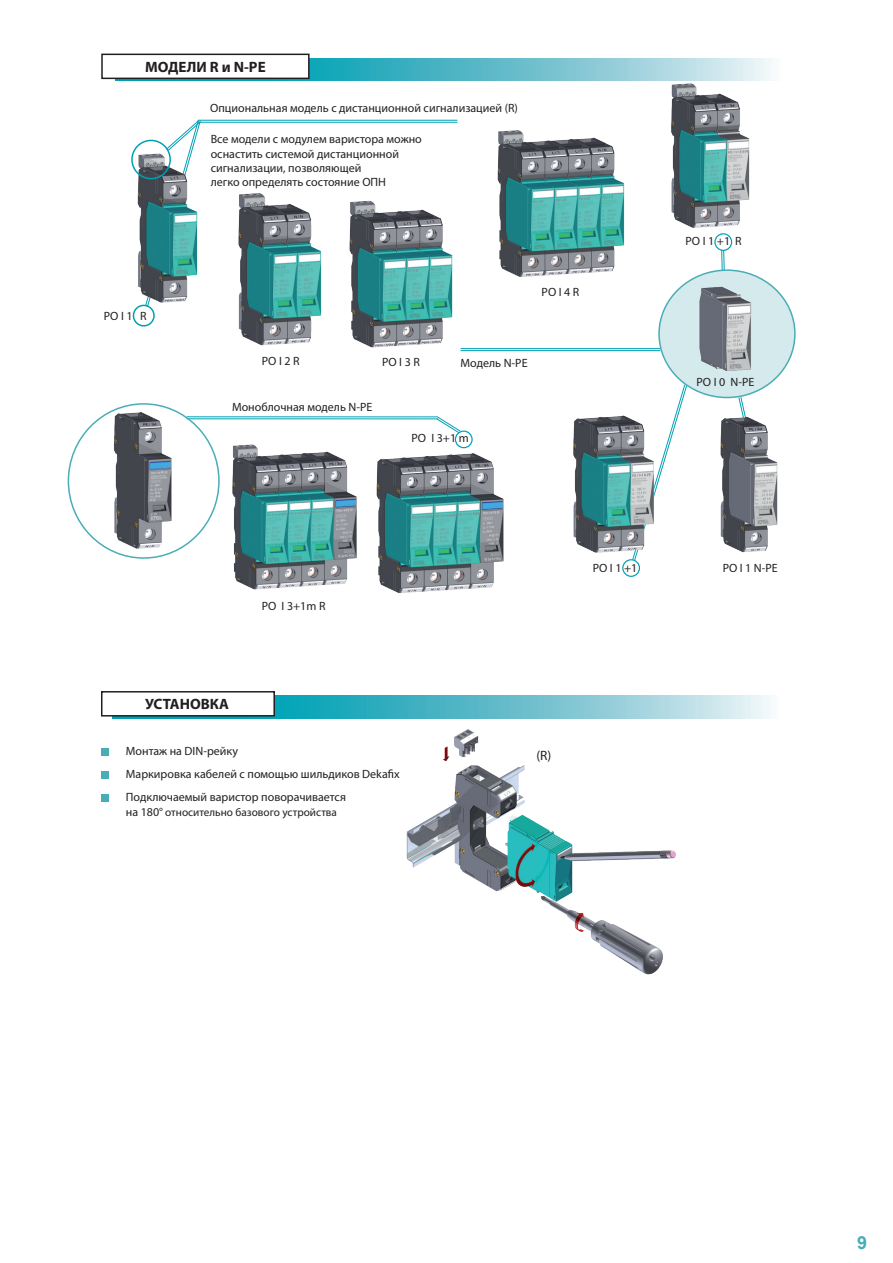
<style>
.page{position:relative;width:893px;height:1263px;background:#fff}
.page>*{position:absolute;margin:0;border:0;box-sizing:border-box;transform-origin:0 0}
.t1{font:700 18px "Arial";color:#49adb6}
.t2{font:700 15px "Myriad Pro";color:#231f20}
.t3{font:13.5px "Myriad Pro";color:#231f20}
.t4{font:12px/14.4px "Myriad Pro";color:#231f20}
.t5{font:11.25px "Myriad Pro";color:#231f20}
.s1{font-size:12px}
</style>
<div class="page">
<svg style="left:435px;top:416px;width:27px;height:18px"></svg>
<svg style="left:116px;top:58px;width:655px;height:23px;background:#73c3d0"></svg>
<svg style="left:738px;top:396px;width:7px;height:16px"></svg>
<div style="left:102px;top:54px;width:207px;height:24px;background:#fff"></div>
<div style="left:101px;top:54px;width:209px;height:25px;border:2px solid #231f20"></div>
<svg style="left:721px;top:251px;width:4px;height:18px"></svg>
<hr style="left:198px;top:120px;width:259px;height:1px;background:#00a0b4">
<hr style="left:198px;top:122px;width:259px;height:1px;background:#00a0b4">
<div style="left:714px;top:233px;width:18px;height:18px;border:1px solid #00a0b4;border-radius:50%"></div>
<div style="left:622px;top:559px;width:18px;height:18px;border:1px solid #00a0b4;border-radius:50%"></div>
<div style="left:659px;top:270px;width:136px;height:128px;background:#d5eaec;border-radius:50%"></div>
<hr style="left:187px;top:416px;width:251px;height:1px;background:#00a0b4">
<hr style="left:187px;top:418px;width:251px;height:1px;background:#00a0b4">
<div style="left:455px;top:430px;width:18px;height:18px;border:1px solid #00a0b4;border-radius:50%"></div>
<img style="left:238px;top:193px;width:84px;height:153px">
<img style="left:349px;top:200px;width:116px;height:150px">
<img style="left:497px;top:130px;width:128px;height:147px">
<img style="left:671px;top:83px;width:79px;height:145px">
<img style="left:232px;top:444px;width:125px;height:146px">
<img style="left:376px;top:453px;width:128px;height:140px">
<img style="left:406px;top:729px;width:270px;height:246px">
<img style="left:720px;top:412px;width:58px;height:141px">
<img style="left:99px;top:410px;width:89px;height:139px">
<img style="left:699px;top:287px;width:53px;height:84px">
<svg style="left:144px;top:119px;width:58px;height:188px"></svg>
<div style="left:133px;top:305px;width:22px;height:22px;border:2px solid #00a0b4;border-radius:50%"></div>
<svg style="left:631px;top:383px;width:57px;height:178px"></svg>
<hr style="left:461px;top:348px;width:199px;height:1px;background:#00a0b4">
<hr style="left:461px;top:350px;width:199px;height:1px;background:#00a0b4">
<img style="left:131px;top:149px;width:71px;height:155px">
<div style="left:131px;top:140px;width:40px;height:39px;border:2px solid #00a0b4;border-radius:50%"></div>
<img style="left:573px;top:408px;width:88px;height:150px">
<svg style="left:112px;top:696px;width:658px;height:22px;background:#6dc1ce"></svg>
<div style="left:102px;top:692px;width:172px;height:24px;background:#fff"></div>
<div style="left:101px;top:691px;width:174px;height:25px;border:2px solid #231f20"></div>
<div style="left:101px;top:748px;width:7px;height:7px;background:#49adb6"></div>
<div style="left:101px;top:794px;width:7px;height:7px;background:#49adb6"></div>
<div style="left:101px;top:771px;width:7px;height:7px;background:#49adb6"></div>
<p class="t2" style="left:145px;top:57px;width:122px">МОДЕЛИ R и N-PE</p>
<p class="t4" style="left:210px;top:100px;width:309px">Опциональная модель с дистанционной сигнализацией (R)</p>
<p class="t4" style="left:211px;top:132px;width:213px">Все модели с модулем варистора можно оснастить системой дистанционной сигнализации, позволяющей<br>легко определять состояние ОПН</p>
<p class="t4" style="left:104px;top:309px;width:44px">PO I 1 R</p>
<p class="t4" style="left:542px;top:285px;width:39px">PO I 4 R</p>
<p class="t4" style="left:262px;top:354px;width:39px">PO I 2 R</p>
<p class="t4" style="left:382px;top:354px;width:39px">PO I 3 R</p>
<p class="t4" style="left:232px;top:399px;width:142px">Моноблочная модель N-PE</p>
<p class="t4" style="left:461px;top:356px;width:69px">Модель N-PE</p>
<p class="t4" style="left:412px;top:431px;width:59px">PO I 3+1 m</p>
<p class="t4" style="left:685px;top:234px;width:58px">PO I 1 +1 R</p>
<p class="t4" style="left:697px;top:374px;width:59px">PO I 0 N-PE</p>
<p class="t4" style="left:262px;top:598px;width:65px">PO I 3+1m R</p>
<p class="t2" style="left:145px;top:694px;width:85px">УСТАНОВКА</p>
<p class="t4" style="left:126px;top:744px;width:114px">Монтаж на DIN-рейку</p>
<p class="t4" style="left:126px;top:767px;width:275px">Маркировка кабелей с помощью шильдиков Dekafix</p>
<p class="t4" style="left:126px;top:790px;width:222px">Подключаемый варистор поворачивается</p>
<p class="t5" style="left:126px;top:805px;width:213px"><span class="s1">на 180°</span> относительно базового устройства</p>
<p class="t4" style="left:593px;top:561px;width:46px">PO I 1 +1</p>
<p class="t4" style="left:723px;top:560px;width:57px">PO I 1 N-PE</p>
<p class="t3" style="left:536px;top:747px;width:16px">(R)</p>
<p class="t1" style="left:857px;top:1230px;width:12px">9</p>
</div>
